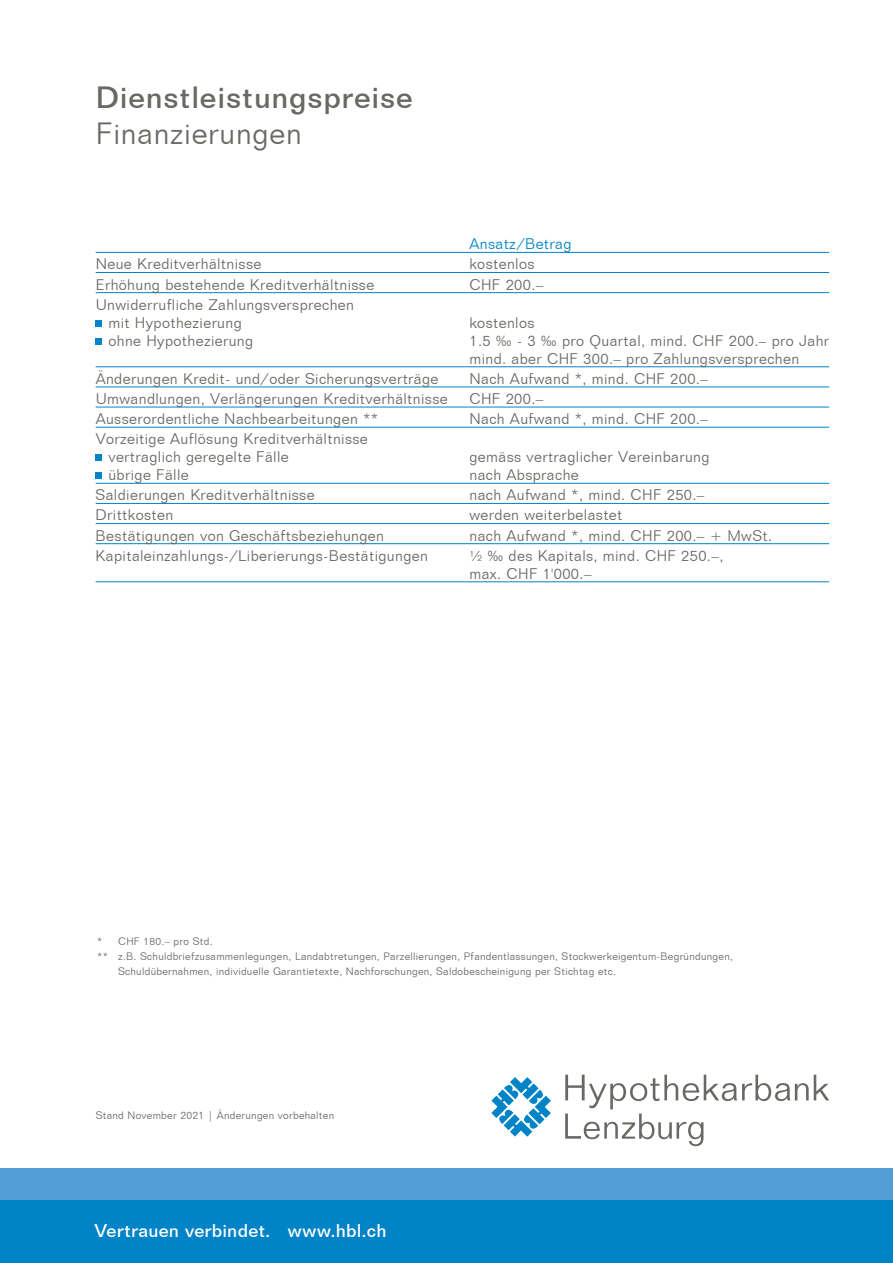
<style>
.page{position:relative;width:893px;height:1263px;background:#fff}
.page>*{position:absolute;margin:0;border:0;box-sizing:border-box;transform-origin:0 0}
.t1{font:500 30px "Folio BT";letter-spacing:.025em;color:#6a6864}
.t2{font:300 30px "Folio BT";letter-spacing:.025em;color:#6a6864}
.t3{font:500 18px "Folio BT";letter-spacing:.01em;color:#fff}
.t4{font:300 15px/18px "Folio BT";letter-spacing:.025em;color:#6a6864}
.t5{font:300 15px "Folio BT";letter-spacing:.025em;color:#0083c7}
.t6{font:300 10.5px "Folio BT";letter-spacing:.025em;color:#6a6864}
</style>
<div class="page">
<div style="left:0;top:1200px;width:893px;height:63px;background:#0083c7"></div>
<div style="left:0;top:1168px;width:893px;height:32px;background:#509ed5"></div>
<svg style="left:491px;top:1077px;width:60px;height:60px"></svg>
<svg style="left:565px;top:1075px;width:264px;height:71px"></svg>
<hr style="left:96px;top:252px;width:733px;height:1px;background:#0083c7">
<hr style="left:96px;top:272px;width:733px;height:1px;background:#0083c7">
<hr style="left:96px;top:292px;width:733px;height:1px;background:#0083c7">
<hr style="left:96px;top:366px;width:733px;height:1px;background:#0083c7">
<hr style="left:96px;top:387px;width:733px;height:1px;background:#0083c7">
<hr style="left:96px;top:407px;width:733px;height:1px;background:#0083c7">
<hr style="left:96px;top:427px;width:733px;height:1px;background:#0083c7">
<hr style="left:96px;top:483px;width:733px;height:1px;background:#0083c7">
<hr style="left:96px;top:503px;width:733px;height:1px;background:#0083c7">
<hr style="left:96px;top:523px;width:733px;height:1px;background:#0083c7">
<hr style="left:96px;top:543px;width:733px;height:1px;background:#0083c7">
<hr style="left:96px;top:581px;width:733px;height:1px;background:#0083c7">
<svg style="left:96px;top:455px;width:6px;height:6px"></svg>
<svg style="left:96px;top:320px;width:6px;height:6px"></svg>
<div style="left:96px;top:472px;width:6px;height:7px;background:#0083c7"></div>
<svg style="left:96px;top:338px;width:6px;height:6px"></svg>
<h1 class="t1" style="left:96px;top:79px;width:319px">Dienstleistungspreise</h1>
<h1 class="t2" style="left:96px;top:115px;width:208px">Finanzierungen</h1>
<p class="t5" style="left:469px;top:235px;width:104px">Ansatz/Betrag</p>
<p class="t4" style="left:96px;top:255px;width:167px">Neue Kreditverhältnisse</p>
<p class="t4" style="left:469px;top:255px;width:67px">kostenlos</p>
<p class="t4" style="left:96px;top:275px;width:280px">Erhöhung bestehende Kreditverhältnisse</p>
<p class="t4" style="left:469px;top:275px;width:75px">CHF 200.–</p>
<p class="t4" style="left:108px;top:295px;width:247px;text-indent:-13px">Unwiderrufliche Zahlungsversprechen mit Hypothezierung</p>
<p class="t4" style="left:469px;top:313px;width:67px">kostenlos</p>
<p class="t4" style="left:108px;top:331px;width:146px">ohne Hypothezierung</p>
<p class="t4" style="left:469px;top:331px;width:361px">1.5 ‰ - 3 ‰ pro Quartal, mind. CHF 200.– pro Jahr mind. aber CHF 300.– pro Zahlungsversprechen</p>
<p class="t4" style="left:96px;top:369px;width:344px">Änderungen Kredit- und/oder Sicherungsverträge</p>
<p class="t4" style="left:469px;top:369px;width:240px">Nach Aufwand *, mind. CHF 200.–</p>
<p class="t4" style="left:96px;top:389px;width:354px">Umwandlungen, Verlängerungen Kreditverhältnisse</p>
<p class="t4" style="left:469px;top:389px;width:75px">CHF 200.–</p>
<p class="t4" style="left:96px;top:410px;width:284px">Ausserordentliche Nachbearbeitungen **</p>
<p class="t4" style="left:469px;top:410px;width:240px">Nach Aufwand *, mind. CHF 200.–</p>
<p class="t4" style="left:108px;top:430px;width:261px;text-indent:-13px">Vorzeitige Auflösung Kreditverhältnisse vertraglich geregelte Fälle</p>
<p class="t4" style="left:469px;top:448px;width:242px">gemäss vertraglicher Vereinbarung</p>
<p class="t4" style="left:108px;top:466px;width:82px">übrige Fälle</p>
<p class="t4" style="left:469px;top:466px;width:111px">nach Absprache</p>
<p class="t4" style="left:96px;top:486px;width:221px">Saldierungen Kreditverhältnisse</p>
<p class="t4" style="left:469px;top:486px;width:236px">nach Aufwand *, mind. CHF 250.–</p>
<p class="t4" style="left:96px;top:506px;width:79px">Drittkosten</p>
<p class="t4" style="left:469px;top:506px;width:155px">werden weiterbelastet</p>
<p class="t4" style="left:96px;top:526px;width:290px">Bestätigungen von Geschäftsbeziehungen</p>
<p class="t4" style="left:469px;top:526px;width:304px">nach Aufwand *, mind. CHF 200.– + MwSt.</p>
<p class="t4" style="left:96px;top:546px;width:334px">Kapitaleinzahlungs-/Liberierungs-Bestätigungen</p>
<p class="t4" style="left:469px;top:546px;width:255px">½ ‰ des Kapitals, mind. CHF 250.–, max. CHF 1'000.–</p>
<p class="t6" style="left:97px;top:935px;width:117px">* CHF 180.– pro Std.</p>
<p class="t6" style="left:97px;top:950px;width:637px">** z.B. Schuldbriefzusammenlegungen, Landabtretungen, Parzellierungen, Pfandentlassungen, Stockwerkeigentum-Begründungen,</p>
<p class="t6" style="left:118px;top:965px;width:499px">Schuldübernahmen, individuelle Garantietexte, Nachforschungen, Saldobescheinigung per Stichtag etc.</p>
<p class="t6" style="left:96px;top:1108px;width:240px">Stand November 2021 | Änderungen vorbehalten</p>
<p class="t3" style="left:94px;top:1220px;width:294px">Vertrauen verbindet. www.hbl.ch</p>
</div>
